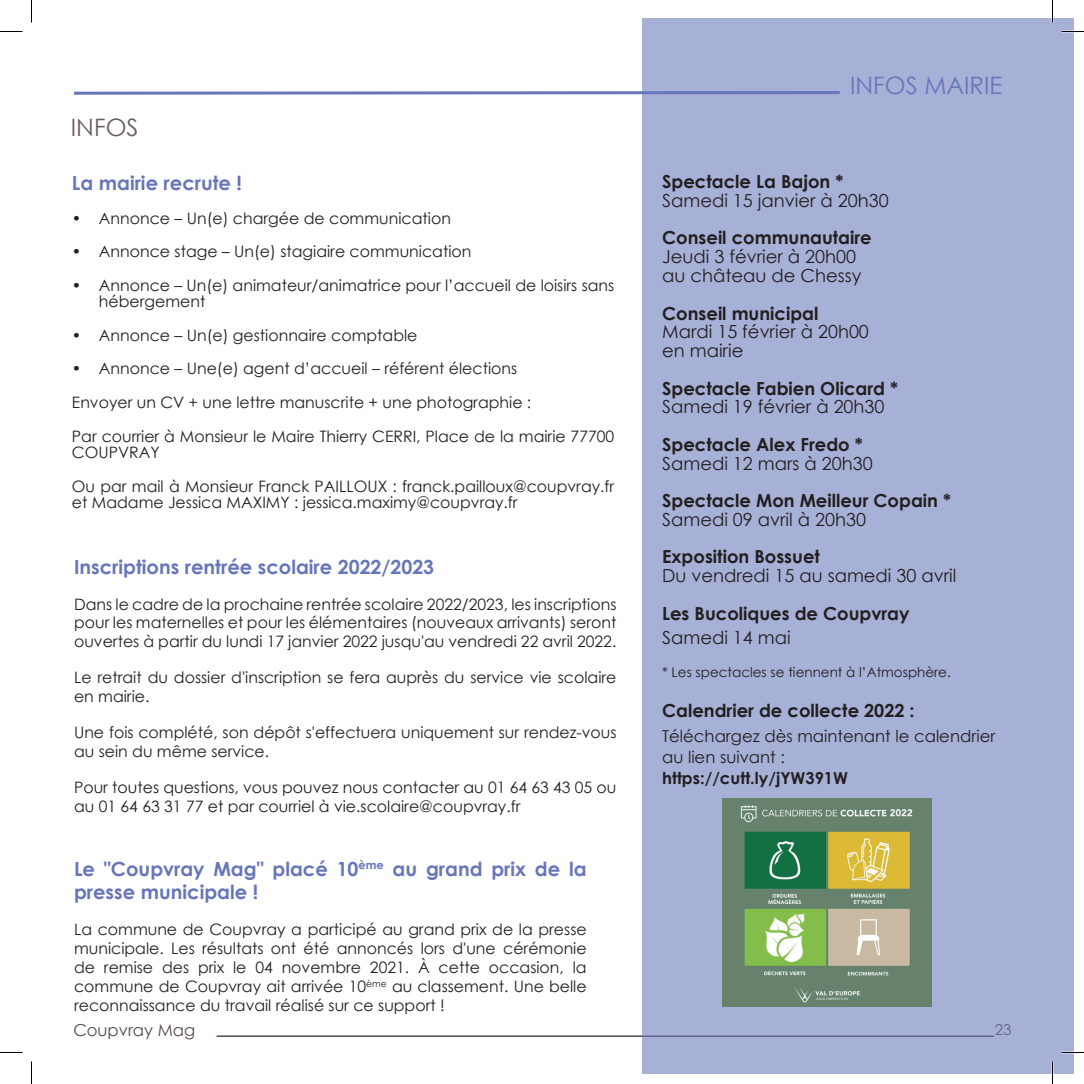
<style>
.page{position:relative;width:1084px;height:1084px;background:#fff}
.page>*{position:absolute;margin:0;border:0;box-sizing:border-box;transform-origin:0 0}
.t1{font:24px "Century Gothic";color:#6776b9}
.t2{font:24px "Century Gothic";color:#685c5c}
.t3{font:700 19.5px/23.4px "Century Gothic";color:#6776b9}
.t4{font:700 18px "Century Gothic";color:#231f20}
.t5{font:18px/18.8px "Century Gothic";color:#231f20}
.t6{font:16.5px/21px "Century Gothic";color:#231f20}
.t7{font:700 16.5px "Century Gothic";color:#231f20}
.t8{font:16.5px "Century Gothic";color:#554a4a}
.t9{font:15.75px/18.9px "Century Gothic";color:#231f20}
.t10{font:15px "Century Gothic";color:#554a4a}
.t11{font:13.5px "Century Gothic";color:#231f20}
.s1{font-weight:700}
</style>
<div class="page">
<hr style="left:217px;top:1035px;width:777px;height:1px;background:#554a4a">
<svg style="left:74px;top:91px;width:568px;height:4px;background:#8c97ca"></svg>
<div style="left:642px;top:19px;width:431px;height:1054px;background:#a7b0d6"></div>
<img style="left:722px;top:799px;width:209px;height:207px">
<hr style="left:1061px;top:1051px;width:22px;height:2px;background:#fff">
<hr style="left:1051px;top:0;width:2px;height:23px;background:#fff">
<hr style="left:1051px;top:1061px;width:2px;height:22px;background:#fff">
<svg style="left:0;top:31px;width:22px;height:1px"></svg>
<svg style="left:1061px;top:31px;width:22px;height:1px"></svg>
<svg style="left:0;top:1052px;width:22px;height:1px"></svg>
<svg style="left:1061px;top:1052px;width:22px;height:1px"></svg>
<svg style="left:31px;top:0;width:1px;height:23px"></svg>
<svg style="left:31px;top:1061px;width:1px;height:22px"></svg>
<svg style="left:1052px;top:0;width:1px;height:23px"></svg>
<svg style="left:1052px;top:1061px;width:1px;height:22px"></svg>
<h1 class="t2" style="left:71px;top:111px;width:69px">INFOS</h1>
<p class="t3" style="left:72px;top:171px;width:172px">La mairie recrute !</p>
<p class="t9" style="left:72px;top:208px;width:380px"><span class="s1">•</span> Annonce – Un(e) chargée de communication</p>
<p class="t9" style="left:72px;top:242px;width:401px"><span class="s1">•</span> Annonce stage – Un(e) stagiaire communication</p>
<p class="t9" style="left:99px;top:277px;width:517px;line-height:16.5px;text-indent:-27px"><span class="s1">•</span> Annonce – Un(e) animateur/animatrice pour l’accueil de loisirs sans hébergement</p>
<p class="t9" style="left:72px;top:325px;width:347px"><span class="s1">•</span> Annonce – Un(e) gestionnaire comptable</p>
<p class="t9" style="left:72px;top:352px;width:544px;line-height:33.5px"><span class="s1">•</span> Annonce – Une(e) agent d’accueil – référent élections<br>Envoyer un CV + une lettre manuscrite + une photographie :<br>Par courrier à Monsieur le Maire Thierry CERRI, Place de la mairie 77700</p>
<p class="t9" style="left:72px;top:435px;width:544px;line-height:33.5px">COUPVRAY<br>Ou par mail à Monsieur Franck PAILLOUX : franck.pailloux@coupvray.fr</p>
<p class="t9" style="left:72px;top:492px;width:447px">et Madame Jessica MAXIMY : jessica.maximy@coupvray.fr</p>
<p class="t3" style="left:74px;top:554px;width:361px">Inscriptions rentrée scolaire 2022/2023</p>
<p class="t9" style="left:74px;top:594px;width:544px;text-align:justify">Dans le cadre de la prochaine rentrée scolaire 2022/2023, les inscriptions pour les maternelles et pour les élémentaires (nouveaux arrivants) seront ouvertes à partir du lundi 17 janvier 2022 jusqu'au vendredi 22 avril 2022.</p>
<p class="t9" style="left:74px;top:668px;width:544px">Le retrait du dossier d'inscription se fera auprès du service vie scolaire en mairie.</p>
<p class="t9" style="left:74px;top:722px;width:544px">Une fois complété, son dépôt s'effectuera uniquement sur rendez-vous au sein du même service.</p>
<p class="t9" style="left:74px;top:777px;width:544px">Pour toutes questions, vous pouvez nous contacter au 01 64 63 43 05 ou au 01 64 63 31 77 et par courriel à vie.scolaire@coupvray.fr</p>
<p class="t3" style="left:74px;top:856px;width:514px">Le "Coupvray Mag" placé 10<sup>ème</sup> au grand prix de la presse municipale !</p>
<p class="t9" style="left:74px;top:919px;width:514px;text-align:justify">La commune de Coupvray a participé au grand prix de la presse municipale. Les résultats ont été annoncés lors d'une cérémonie de remise des prix le 04 novembre 2021. À cette occasion, la commune de Coupvray ait arrivée 10<sup>ème</sup> au classement. Une belle reconnaissance du travail réalisé sur ce support !</p>
<h1 class="t1" style="left:850px;top:68px;width:154px">INFOS MAIRIE</h1>
<p class="t4" style="left:662px;top:168px;width:183px">Spectacle La Bajon *</p>
<p class="t5" style="left:662px;top:191px;width:228px">Samedi 15 janvier à 20h30</p>
<p class="t4" style="left:662px;top:224px;width:211px">Conseil communautaire</p>
<p class="t5" style="left:662px;top:247px;width:201px">Jeudi 3 février à 20h00 au château de Chessy</p>
<p class="t4" style="left:662px;top:299px;width:158px">Conseil municipal</p>
<p class="t5" style="left:662px;top:322px;width:208px">Mardi 15 février à 20h00 en mairie</p>
<p class="t4" style="left:662px;top:374px;width:237px">Spectacle Fabien Olicard *</p>
<p class="t5" style="left:662px;top:397px;width:224px">Samedi 19 février à 20h30</p>
<p class="t4" style="left:662px;top:430px;width:202px">Spectacle Alex Fredo *</p>
<p class="t5" style="left:662px;top:453px;width:212px">Samedi 12 mars à 20h30</p>
<p class="t4" style="left:662px;top:487px;width:290px">Spectacle Mon Meilleur Copain *</p>
<p class="t5" style="left:662px;top:509px;width:205px">Samedi 09 avril à 20h30</p>
<p class="t4" style="left:662px;top:543px;width:159px">Exposition Bossuet</p>
<p class="t5" style="left:662px;top:566px;width:296px">Du vendredi 15 au samedi 30 avril</p>
<p class="t4" style="left:662px;top:599px;width:249px">Les Bucoliques de Coupvray</p>
<p class="t5" style="left:662px;top:627px;width:130px">Samedi 14 mai</p>
<p class="t11" style="left:662px;top:663px;width:290px">* Les spectacles se tiennent à l’Atmosphère.</p>
<p class="t4" style="left:662px;top:696px;width:254px">Calendrier de collecte 2022 :</p>
<p class="t6" style="left:662px;top:725px;width:335px">Téléchargez dès maintenant le calendrier au lien suivant :</p>
<p class="t7" style="left:662px;top:765px;width:187px">https://cutt.ly/jYW391W</p>
<p class="t8" style="left:73px;top:1018px;width:123px">Coupvray Mag</p>
<p class="t10" style="left:994px;top:1019px;width:18px">23</p>
</div>
